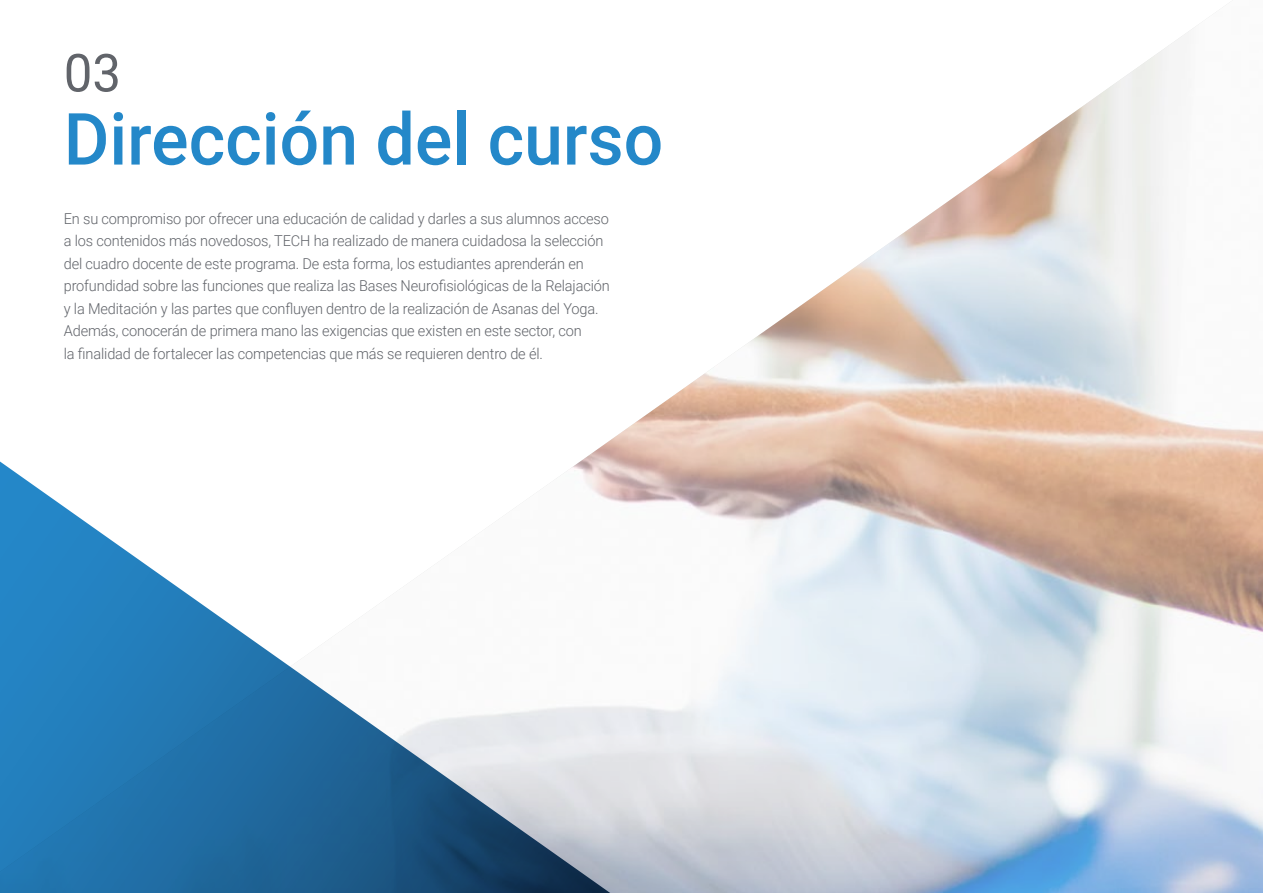
<style>
.page{position:relative;width:1263px;height:893px;background:#fff}
.page>*{position:absolute;margin:0;border:0;box-sizing:border-box;transform-origin:0 0}
.t1{font:500 72px "Roboto";color:#2488c9}
.t2{font:52.5px "Roboto";color:#61646a}
.t3{font:300 15px/22.5px "Roboto";letter-spacing:-.01em;color:#61646a}
</style>
<div class="page">
<img style="left:602px;top:24px;width:661px;height:869px">
<svg style="left:0;top:446px;width:640px;height:447px"></svg>
<h2 class="t2" style="left:64px;top:36px;width:59px">03</h2>
<h1 class="t1" style="left:64px;top:89px;width:601px">Dirección del curso</h1>
<p class="t3" style="left:64px;top:207px;width:547px">En su compromiso por ofrecer una educación de calidad y darles a sus alumnos acceso a los contenidos más novedosos, TECH ha realizado de manera cuidadosa la selección del cuadro docente de este programa. De esta forma, los estudiantes aprenderán en profundidad sobre las funciones que realiza las Bases Neurofisiológicas de la Relajación y la Meditación y las partes que confluyen dentro de la realización de Asanas del Yoga.<br>Además, conocerán de primera mano las exigencias que existen en este sector, con<br>la finalidad de fortalecer las competencias que más se requieren dentro de él.</p>
</div>
